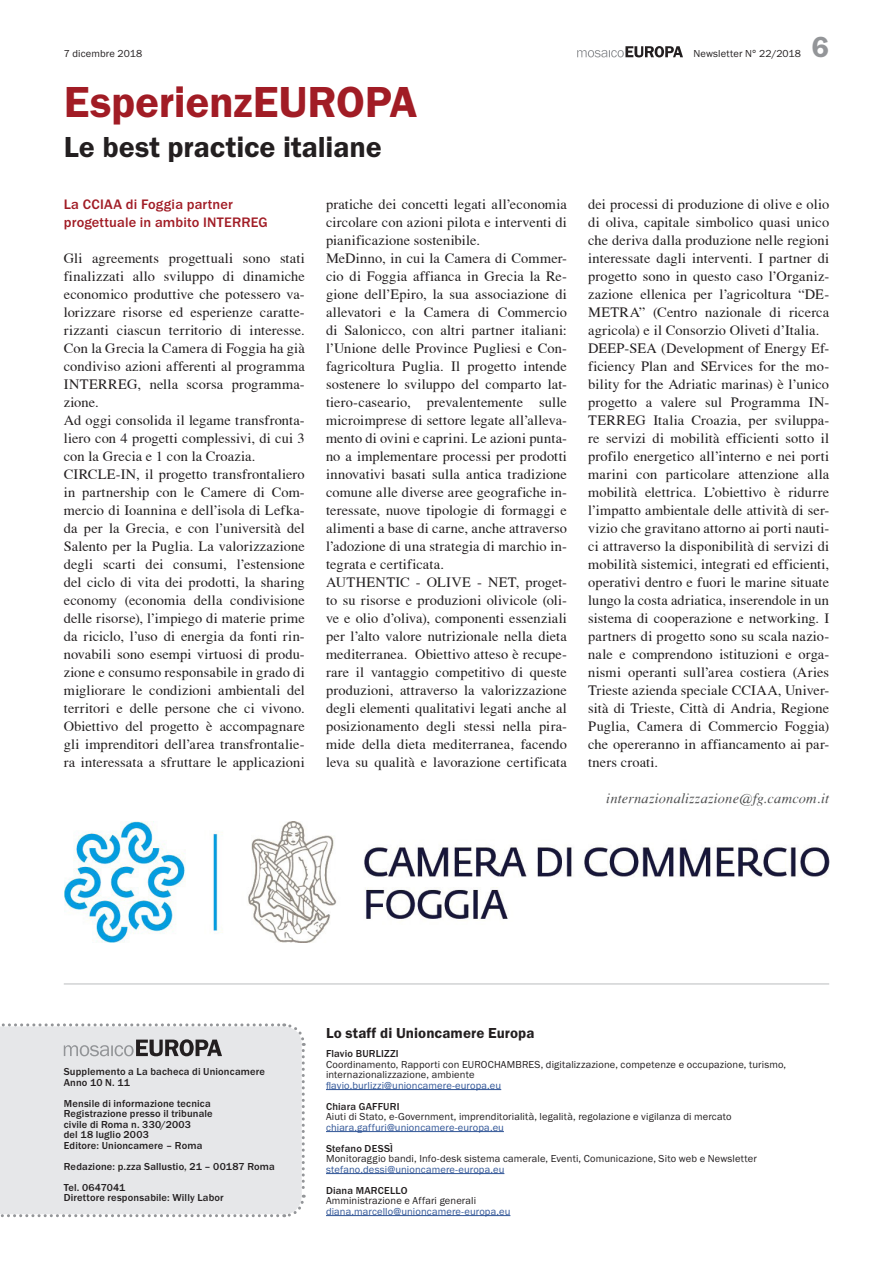
<style>
.page{position:relative;width:893px;height:1263px;background:#fff}
.page>*{position:absolute;margin:0;border:0;box-sizing:border-box;transform-origin:0 0}
.t1{font:600 45px "Franklin Gothic Itc T";letter-spacing:-.005em;color:#a11c25}
.t2{font:600 30px "Franklin Gothic Itc T";color:#231f20}
.t3{font:600 30px "Franklin Gothic Itc T";color:#939598}
.t4{font:600 15px "Franklin Gothic Itc T";letter-spacing:.005em;color:#231f20}
.t5{font:14.25px/18px "T Acc LAD";letter-spacing:.01em;color:#231f20}
.t6{font:500 14.25px/18px "Franklin Gothic Itc T";letter-spacing:.01em;color:#a11c25}
.t7{font:14.25px "T Acc LAD Italic";letter-spacing:.01em;color:#4b4c4d}
.t8{font:10.5px/10.5px "Franklin Gothic Itc T";letter-spacing:.015em;color:#231f20}
.t9{font:500 10.5px/10.5px "Franklin Gothic Itc T";letter-spacing:.015em;color:#231f20}
.t10{font:10.5px "Franklin Gothic Itc T";letter-spacing:.01em;color:#2f5496}
</style>
<div class="page">
<svg style="left:577px;top:46px;width:106px;height:11px"></svg>
<svg style="left:0;top:1023px;width:306px;height:195px;background:#e2e3e5"></svg>
<hr style="left:326px;top:1089px;width:175px;height:1px;background:#2f5496">
<hr style="left:326px;top:1131px;width:178px;height:1px;background:#2f5496">
<hr style="left:326px;top:1173px;width:178px;height:1px;background:#2f5496">
<hr style="left:326px;top:1215px;width:184px;height:1px;background:#2f5496">
<img style="left:64px;top:821px;width:765px;height:121px">
<hr style="left:64px;top:983px;width:765px;height:2px;background:#d1d2d4">
<p class="t8" style="left:64px;top:49px;width:80px">7 dicembre 2018</p>
<p class="t8" style="left:693px;top:49px;width:109px">Newsletter N° 22/2018</p>
<h1 class="t1" style="left:64px;top:76px;width:355px">EsperienzEUROPA</h1>
<h2 class="t2" style="left:64px;top:130px;width:319px">Le best practice italiane</h2>
<h2 class="t3" style="left:812px;top:30px;width:19px">6</h2>
<p class="t6" style="left:64px;top:195px;width:206px">La CCIAA di Foggia partner progettuale in ambito INTERREG</p>
<p class="t5" style="left:64px;top:249px;width:242px">Gli agreements progettuali sono stati finalizzati allo sviluppo di dinamiche economico produttive che potessero va&shy;lorizzare risorse ed esperienze caratte&shy;rizzanti ciascun territorio di interesse.<br>Con la Grecia la Camera di Foggia ha già condiviso azioni afferenti al programma INTERREG, nella scorsa programma&shy;zione.<br>Ad oggi consolida il legame transfronta&shy;liero con 4 progetti complessivi, di cui 3 con la Grecia e 1 con la Croazia.<br>CIRCLE-IN, il progetto transfrontaliero in partnership con le Camere di Com&shy;mercio di Ioannina e dell’isola di Lefka&shy;da per la Grecia, e con l’università del Salento per la Puglia. La valorizzazione degli scarti dei consumi, l’estensione del ciclo di vita dei prodotti, la sharing economy (economia della condivisione delle risorse), l’impiego di materie prime da riciclo, l’uso di energia da fonti rin&shy;novabili sono esempi virtuosi di produ&shy;zione e consumo responsabile in grado di migliorare le condizioni ambientali del territori e delle persone che ci vivono.<br>Obiettivo del progetto è accompagnare gli imprenditori dell’area transfrontalie&shy;ra interessata a sfruttare le applicazioni</p>
<p class="t5" style="left:326px;top:195px;width:242px">pratiche dei concetti legati all’economia circolare con azioni pilota e interventi di pianificazione sostenibile.<br>MeDinno, in cui la Camera di Commer&shy;cio di Foggia affianca in Grecia la Re&shy;gione dell’Epiro, la sua associazione di allevatori e la Camera di Commercio di Salonicco, con altri partner italiani: l’Unione delle Province Pugliesi e Con&shy;fagricoltura Puglia. Il progetto intende sostenere lo sviluppo del comparto lat&shy;tiero-caseario, prevalentemente sulle microimprese di settore legate all’alleva&shy;mento di ovini e caprini. Le azioni punta&shy;no a implementare processi per prodotti innovativi basati sulla antica tradizione comune alle diverse aree geografiche in&shy;teressate, nuove tipologie di formaggi e alimenti a base di carne, anche attraverso l’adozione di una strategia di marchio in&shy;tegrata e certificata.<br>AUTHENTIC - OLIVE - NET, proget&shy;to su risorse e produzioni olivicole (oli&shy;ve e olio d’oliva), componenti essenziali per l’alto valore nutrizionale nella dieta mediterranea. Obiettivo atteso è recupe&shy;rare il vantaggio competitivo di queste produzioni, attraverso la valorizzazione degli elementi qualitativi legati anche al posizionamento degli stessi nella pira&shy;mide della dieta mediterranea, facendo leva su qualità e lavorazione certificata</p>
<p class="t5" style="left:588px;top:195px;width:242px">dei processi di produzione di olive e olio di oliva, capitale simbolico quasi unico che deriva dalla produzione nelle regioni interessate dagli interventi. I partner di progetto sono in questo caso l’Organiz&shy;zazione ellenica per l’agricoltura “DE-METRA” (Centro nazionale di ricerca agricola) e il Consorzio Oliveti d’Italia.<br>DEEP-SEA (Development of Energy Ef&shy;ficiency Plan and SErvices for the mo&shy;bility for the Adriatic marinas) è l’unico progetto a valere sul Programma IN-TERREG Italia Croazia, per sviluppa&shy;re servizi di mobilità efficienti sotto il profilo energetico all’interno e nei porti marini con particolare attenzione alla mobilità elettrica. L’obiettivo è ridurre l’impatto ambientale delle attività di ser&shy;vizio che gravitano attorno ai porti nauti&shy;ci attraverso la disponibilità di servizi di mobilità sistemici, integrati ed efficienti, operativi dentro e fuori le marine situate lungo la costa adriatica, inserendole in un sistema di cooperazione e networking. I partners di progetto sono su scala nazio&shy;nale e comprendono istituzioni e orga&shy;nismi operanti sull’area costiera (Aries Trieste azienda speciale CCIAA, Univer&shy;sità di Trieste, Città di Andria, Regione Puglia, Camera di Commercio Foggia) che opereranno in affiancamento ai par&shy;tners croati.</p>
<p class="t7" style="left:606px;top:790px;width:224px">internazionalizzazione@fg.camcom.it</p>
<p class="t9" style="left:64px;top:1066px;width:203px">Supplemento a La bacheca di Unioncamere<br>Anno 10 N. 11</p>
<p class="t9" style="left:64px;top:1098px;width:150px">Mensile di informazione tecnica<br>Registrazione presso il tribunale civile di Roma n. 330/2003<br>del 18 luglio 2003<br>Editore: Unioncamere – Roma</p>
<p class="t9" style="left:64px;top:1155px;width:213px;line-height:21px">Redazione: p.zza Sallustio, 21 – 00187 Roma<br>Tel. 0647041</p>
<p class="t9" style="left:64px;top:1192px;width:161px">Direttore responsabile: Willy Labor</p>
<p class="t4" style="left:326px;top:1024px;width:210px">Lo staff di Unioncamere Europa</p>
<p class="t9" style="left:326px;top:1048px;width:74px">Flavio BURLIZZI</p>
<p class="t8" style="left:326px;top:1058px;width:462px">Coordinamento, Rapporti con EUROCHAMBRES, digitalizzazione, competenze e occupazione, turismo, internazionalizzazione, ambiente</p>
<p class="t10" style="left:326px;top:1079px;width:177px">flavio.burlizzi@unioncamere-europa.eu</p>
<p class="t9" style="left:326px;top:1100px;width:75px">Chiara GAFFURI</p>
<p class="t8" style="left:326px;top:1111px;width:407px">Aiuti di Stato, e-Government, imprenditorialità, legalità, regolazione e vigilanza di mercato</p>
<p class="t10" style="left:326px;top:1121px;width:179px">chiara.gaffuri@unioncamere-europa.eu</p>
<p class="t9" style="left:326px;top:1142px;width:69px">Stefano DESSÌ</p>
<p class="t8" style="left:326px;top:1153px;width:432px">Monitoraggio bandi, Info-desk sistema camerale, Eventi, Comunicazione, Sito web e Newsletter</p>
<p class="t10" style="left:326px;top:1163px;width:180px">stefano.dessi@unioncamere-europa.eu</p>
<p class="t9" style="left:326px;top:1184px;width:83px">Diana MARCELLO</p>
<p class="t8" style="left:326px;top:1195px;width:152px">Amministrazione e Affari generali</p>
<p class="t10" style="left:326px;top:1205px;width:186px">diana.marcello@unioncamere-europa.eu</p>
</div>
